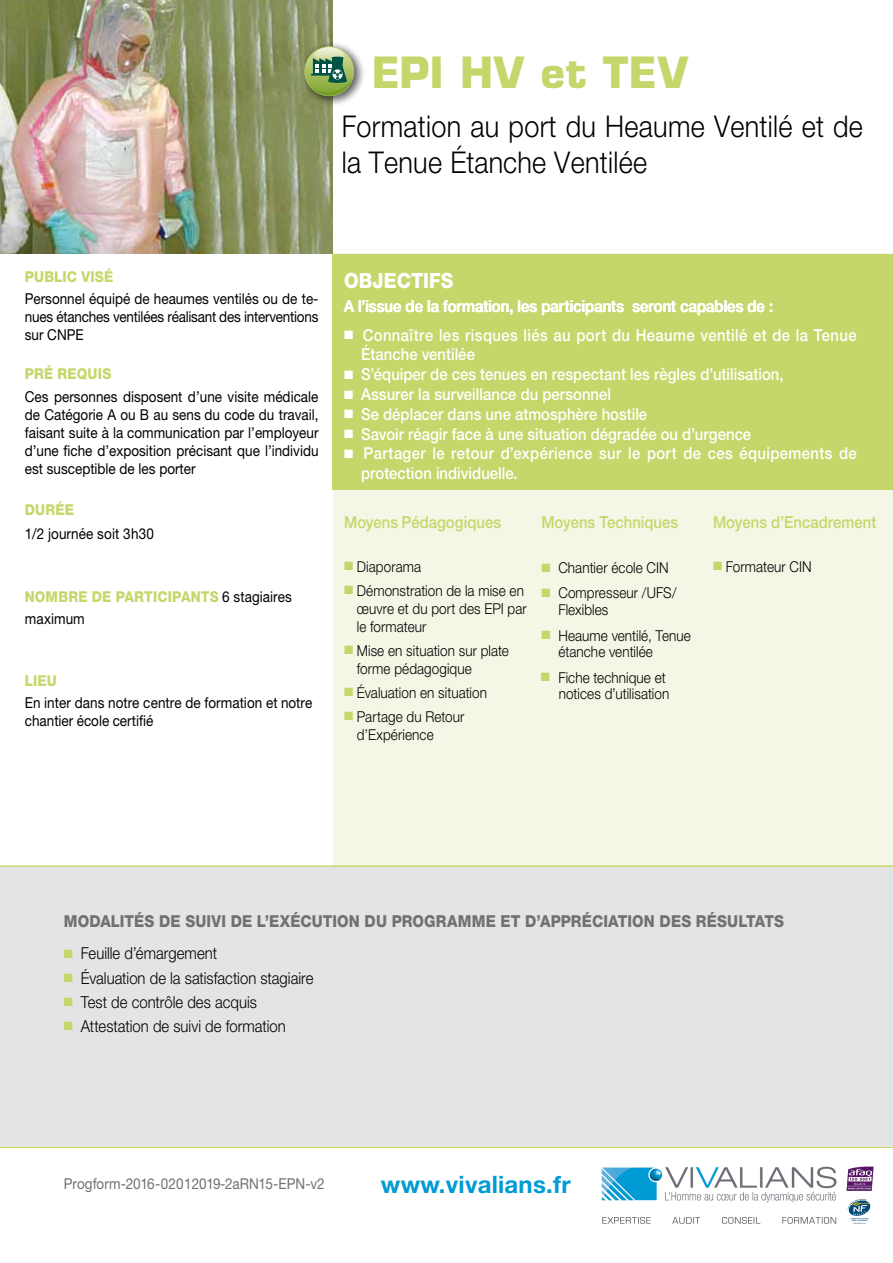
<style>
.page{position:relative;width:893px;height:1263px;background:#fff}
.page>*{position:absolute;margin:0;border:0;box-sizing:border-box;transform-origin:0 0}
.t1{font:700 42px "Eurostile";letter-spacing:.015em;color:#c7d66a}
.t2{font:300 30px/36px "Helvetica Neue";letter-spacing:.01em;color:#000;scale:.9 1}
.t3{font:700 24px "Helvetica Neue";letter-spacing:.01em;color:#009bd4}
.t4{font:800 21px "Helvetica Neue";letter-spacing:.005em;color:#fff;scale:.9 1}
.t5{font:500 16.5px "Helvetica Neue";letter-spacing:.005em;color:#fff;scale:.9 1}
.t6{font:500 16.5px/19.8px "Helvetica Neue";letter-spacing:.025em;color:#fff;scale:.9 1}
.t7{font:300 16.5px "Helvetica Neue";color:#000;scale:.9 1}
.t8{font:800 16.5px "Helvetica Neue";letter-spacing:.01em;color:#707172;scale:.9 1}
.t9{font:500 16.5px "Helvetica Neue";letter-spacing:.005em;color:#c7d66a;scale:.9 1}
.t10{font:15px/18px "Helvetica Neue";color:#000;text-align:justify;scale:.9 1}
.t11{font:300 15px/18px "Helvetica Neue";letter-spacing:.005em;color:#000;scale:.9 1}
.t12{font:800 15px/22.2px "Helvetica Neue";letter-spacing:.015em;color:#c7d66a;scale:.9 1}
.t13{font:15px "Helvetica Neue";letter-spacing:-.005em;color:#707172;scale:.9 1}
.s1{font-weight:400;color:#000}
.s2{color:#c7d66a}
</style>
<div class="page">
<div style="left:0;top:254px;width:893px;height:660px;background:#f4f7e5"></div>
<div style="left:0;top:254px;width:333px;height:640px;background:#fff"></div>
<hr style="left:0;top:865px;width:893px;height:2px;background:#c7d66a">
<div style="left:333px;top:254px;width:560px;height:235px;background:#c7d66a"></div>
<hr style="left:0;top:1146px;width:893px;height:2px;background:#c7d66a">
<div style="left:0;top:867px;width:893px;height:279px;background:#e3e4e4"></div>
<img style="left:0;top:0;width:332px;height:254px">
<div style="left:300px;top:41px;width:66px;height:65px;background:#000;opacity:.5"></div>
<div style="left:301px;top:42px;width:65px;height:65px;background:#000;opacity:.3"></div>
<svg style="left:304px;top:46px;width:50px;height:50px"></svg>
<img style="left:601px;top:1166px;width:273px;height:58px">
<h1 class="t1" style="left:372px;top:47px;width:318px">EPI HV et TEV</h1>
<h2 class="t2" style="left:342px;top:107px;width:580px">Formation au port du Heaume Ventilé et de la Tenue Étanche Ventilée</h2>
<p class="t12" style="left:25px;top:265px;width:100px">PUBLIC VISÉ</p>
<p class="t10" style="left:25px;top:289px;width:328px">Personnel équipé de heaumes ventilés ou de te&shy;nues étanches ventilées réalisant des interventions sur CNPE</p>
<p class="t12" style="left:25px;top:363px;width:98px">PRÉ REQUIS</p>
<p class="t10" style="left:25px;top:387px;width:328px">Ces personnes disposent d’une visite médicale de Catégorie A ou B au sens du code du travail, faisant suite à la communication par l’employeur d’une fiche d’exposition précisant que l’individu est susceptible de les porter</p>
<p class="t12" style="left:25px;top:498px;width:56px">DURÉE</p>
<p class="t10" style="left:25px;top:524px;width:145px">1/2 journée soit 3h30</p>
<p class="t12" style="left:25px;top:585px;width:298px">NOMBRE DE PARTICIPANTS <span class="s1">6 stagiaires maximum</span></p>
<p class="t12" style="left:25px;top:669px;width:37px">LIEU</p>
<p class="t10" style="left:25px;top:693px;width:321px">En inter dans notre centre de formation et notre chantier école certifié</p>
<h3 class="t4" style="left:344px;top:268px;width:123px">OBJECTIFS</h3>
<p class="t5" style="left:344px;top:297px;width:479px">A l’issue de la formation, les participants seront capables de :</p>
<p class="t6" style="left:361px;top:325px;width:552px;text-indent:-17px">■ Connaître les risques liés au port du Heaume ventilé et de la Tenue<br>Étanche ventilée</p>
<p class="t5" style="left:344px;top:364px;width:490px">■ S’équiper de ces tenues en respectant les règles d’utilisation,</p>
<p class="t5" style="left:344px;top:384px;width:298px">■ Assurer la surveillance du personnel</p>
<p class="t5" style="left:344px;top:404px;width:338px">■ Se déplacer dans une atmosphère hostile</p>
<p class="t5" style="left:344px;top:424px;width:454px">■ Savoir réagir face à une situation dégradée ou d’urgence</p>
<p class="t6" style="left:361px;top:443px;width:552px;text-indent:-17px">■ Partager le retour d’expérience sur le port de ces équipements de protection individuelle.</p>
<p class="t9" style="left:344px;top:512px;width:176px">Moyens Pédagogiques</p>
<p class="t11" style="left:344px;top:557px;width:87px"><span class="s2">■</span> Diaporama</p>
<p class="t11" style="left:357px;top:581px;width:190px;text-indent:-13px"><span class="s2">■</span> Démonstration de la mise en œuvre et du port des EPI par le formateur</p>
<p class="t11" style="left:357px;top:641px;width:170px;text-indent:-13px"><span class="s2">■</span> Mise en situation sur plate forme pédagogique</p>
<p class="t11" style="left:344px;top:683px;width:160px"><span class="s2">■</span> Évaluation en situation</p>
<p class="t11" style="left:357px;top:707px;width:121px;text-indent:-13px"><span class="s2">■</span> Partage du Retour d’Expérience</p>
<p class="t9" style="left:541px;top:512px;width:154px">Moyens Techniques</p>
<p class="t11" style="left:541px;top:559px;width:143px"><span class="s2">■</span> Chantier école CIN</p>
<p class="t11" style="left:558px;top:585px;width:133px;line-height:16.2px;text-indent:-17px"><span class="s2">■</span> Compresseur /UFS/<br>Flexibles</p>
<p class="t11" style="left:558px;top:627px;width:149px;line-height:16.2px;text-indent:-17px"><span class="s2">■</span> Heaume ventilé, Tenue étanche ventilée</p>
<p class="t11" style="left:541px;top:669px;width:144px;line-height:16.2px;text-align:right"><span class="s2">■</span> Fiche technique et notices d’utilisation</p>
<p class="t9" style="left:713px;top:512px;width:183px">Moyens d’Encadrement</p>
<p class="t11" style="left:713px;top:557px;width:111px"><span class="s2">■</span> Formateur CIN</p>
<p class="t8" style="left:64px;top:911px;width:802px">MODALITÉS DE SUIVI DE L’EXÉCUTION DU PROGRAMME ET D’APPRÉCIATION DES RÉSULTATS</p>
<p class="t7" style="left:64px;top:943px;width:172px"><span class="s2">■</span> Feuille d’émargement</p>
<p class="t7" style="left:64px;top:967px;width:279px"><span class="s2">■</span> Évaluation de la satisfaction stagiaire</p>
<p class="t7" style="left:64px;top:991px;width:216px"><span class="s2">■</span> Test de contrôle des acquis</p>
<p class="t7" style="left:64px;top:1016px;width:248px"><span class="s2">■</span> Attestation de suivi de formation</p>
<p class="t13" style="left:64px;top:1174px;width:291px">Progform-2016-02012019-2aRN15-EPN-v2</p>
<h3 class="t3" style="left:381px;top:1170px;width:191px">www.vivalians.fr</h3>
</div>
